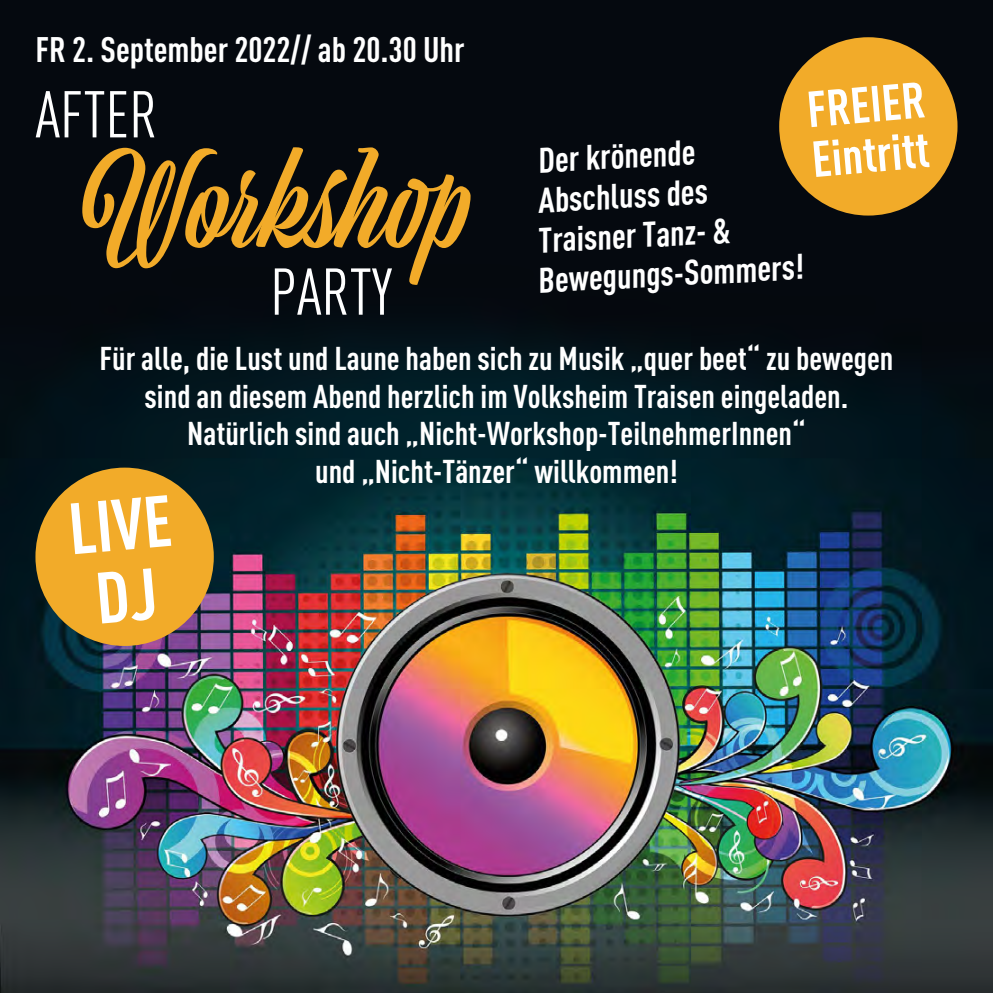
<style>
.page{position:relative;width:993px;height:993px;background:#fff}
.page>*{position:absolute;margin:0;border:0;box-sizing:border-box;transform-origin:0 0}
.t1{font:118.75px "Viktor Script";color:#f2ab29}
.t2{font:700 71.25px/71.5px "DIN Cond";color:#fff}
.t3{font:65px "DIN Cond";color:#fff}
.t4{font:700 50px "DIN Cond";color:#fff}
.t5{font:700 35px/40px "DIN Cond";color:#fff}
.t6{font:700 32.5px/37.5px "DIN Cond";color:#fff;text-align:center}
</style>
<div class="page">
<img style="left:0;top:0;width:991px;height:992px">
<div style="left:779px;top:37px;width:178px;height:178px;background:#f2ab29;border-radius:50%"></div>
<div style="left:35px;top:467px;width:179px;height:178px;background:#f2ab29;border-radius:50%"></div>
<p class="t5" style="left:35px;top:29px;width:430px">FR 2. September 2022// ab 20.30 Uhr</p>
<h3 class="t4" style="left:804px;top:79px;width:120px;rotate:-5deg">FREIER</h3>
<h3 class="t3" style="left:35px;top:77px;width:123px">AFTER</h3>
<p class="t5" style="left:536px;top:139px;width:158px;rotate:-3deg">Der krönende</p>
<h3 class="t4" style="left:808px;top:129px;width:119px;rotate:-5deg">Eintritt</h3>
<p class="t5" style="left:532px;top:179px;width:267px;rotate:-3deg">Abschluss des<br>Traisner Tanz- &amp;<br>Bewegungs-Sommers!</p>
<h1 class="t1" style="left:82px;top:136px;width:384px">Workshop</h1>
<h3 class="t3" style="left:270px;top:254px;width:123px">PARTY</h3>
<p class="t6" style="left:99px;top:339px;width:795px">Für alle, die Lust und Laune haben sich zu Musik „quer beet“ zu bewegen sind an diesem Abend herzlich im Volksheim Traisen eingeladen.<br>Natürlich sind auch „Nicht-Workshop-TeilnehmerInnen“<br>und „Nicht-Tänzer“ willkommen!</p>
<h2 class="t2" style="left:65px;top:491px;width:105px;rotate:-5deg">LIVE<br>DJ</h2>
</div>
